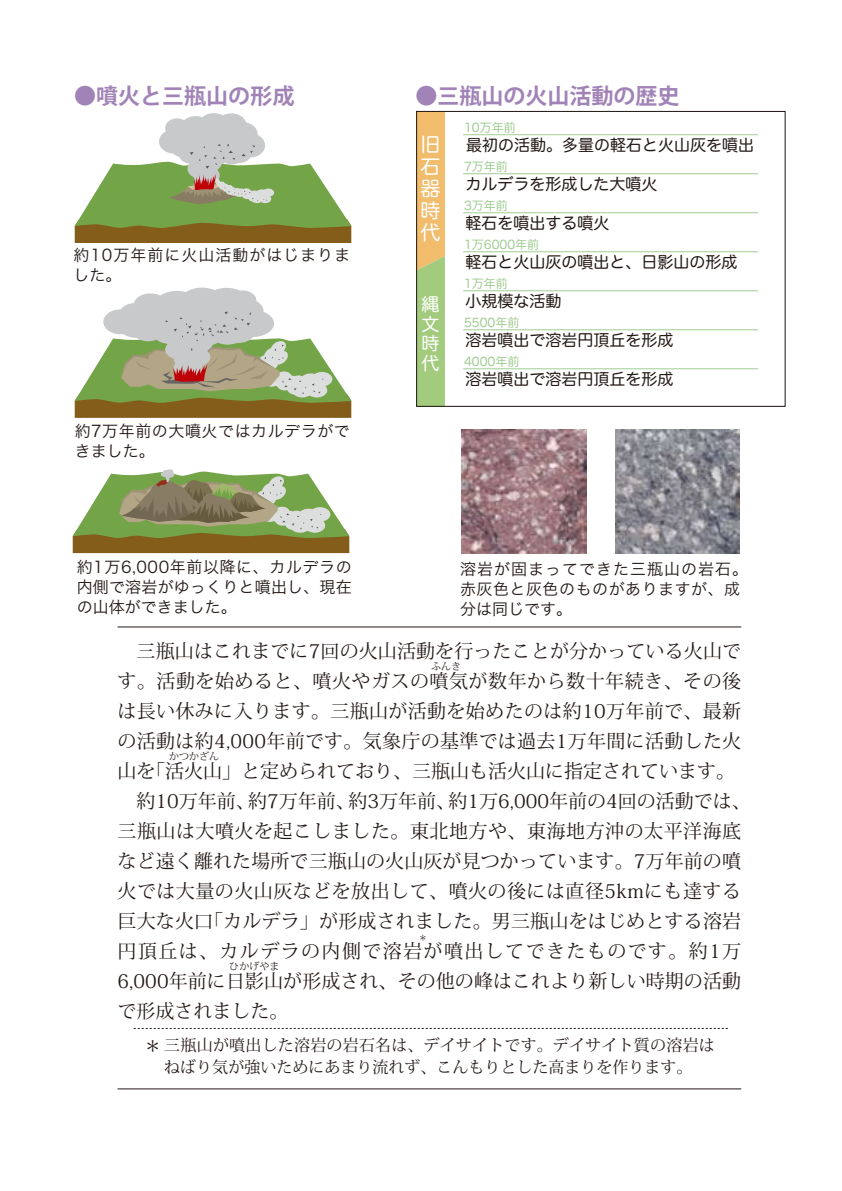
<style>
.page{position:relative;width:842px;height:1191px;background:#fff}
.page>*{position:absolute;margin:0;border:0;box-sizing:border-box;transform-origin:0 0}
.t1{font:700 22px "Koz Go Pro";color:#a183b7}
.t2{font:20px/22px "Hira Maru Pro W4";color:#fff;text-align:justify}
.t3{font:19px/30px "Koz Min Pro";letter-spacing:.01em;color:#221815}
.t4{font:18px/19.8px "Hira Maru Pro W4";color:#fff;text-align:justify}
.t5{font:16px/20px "Hira Kaku Pro W3";letter-spacing:.035em;color:#221815}
.t6{font:16px "Hira Maru Pro W4";color:#221815}
.t7{font:16px/22px "Koz Min Pro";letter-spacing:.005em;color:#221815;text-align:center}
.t8{font:16px/20px "Hira Kaku Pro W3";letter-spacing:.06em;color:#221815}
.t9{font:12px "Hira Maru Pro W4";color:#a1cc93}
.t10{font:10px "Koz Min Pro";color:#221815}
.s1{font-family:"Hira Kaku Pro W3"}
</style>
<div class="page">
<hr style="left:118px;top:626px;width:623px;height:1px;background:#221815">
<hr style="left:118px;top:1088px;width:623px;height:1px;background:#221815">
<svg style="left:75px;top:113px;width:276px;height:130px"></svg>
<svg style="left:73px;top:469px;width:276px;height:84px"></svg>
<svg style="left:418px;top:113px;width:27px;height:292px;background:#cbc375"></svg>
<div style="left:416px;top:111px;width:370px;height:296px;border:1px solid #221815"></div>
<hr style="left:463px;top:134px;width:295px;height:1px;background:#a1cc93">
<hr style="left:463px;top:173px;width:295px;height:1px;background:#a1cc93">
<hr style="left:463px;top:212px;width:295px;height:1px;background:#a1cc93">
<hr style="left:463px;top:251px;width:295px;height:1px;background:#a1cc93">
<hr style="left:463px;top:290px;width:295px;height:1px;background:#a1cc93">
<hr style="left:463px;top:329px;width:295px;height:1px;background:#a1cc93">
<hr style="left:463px;top:368px;width:295px;height:1px;background:#a1cc93">
<img style="left:462px;top:429px;width:124px;height:125px">
<img style="left:615px;top:429px;width:125px;height:125px">
<svg style="left:134px;top:1028px;width:594px;height:1px"></svg>
<svg style="left:420px;top:935px;width:6px;height:5px"></svg>
<svg style="left:75px;top:287px;width:276px;height:131px"></svg>
<p class="t1" style="left:74px;top:82px;width:221px">●噴火と三瓶山の形成</p>
<p class="t1" style="left:415px;top:82px;width:266px">●三瓶山の火山活動の歴史</p>
<p class="t6" style="left:466px;top:131px;width:289px">最初の活動。多量の軽石と火山灰を噴出</p>
<p class="t6" style="left:465px;top:170px;width:193px">カルデラを形成した大噴火</p>
<p class="t6" style="left:465px;top:209px;width:145px">軽石を噴出する噴火</p>
<p class="t6" style="left:465px;top:248px;width:273px">軽石と火山灰の噴出と、日影山の形成</p>
<p class="t6" style="left:465px;top:287px;width:97px">小規模な活動</p>
<p class="t6" style="left:465px;top:326px;width:209px">溶岩噴出で溶岩円頂丘を形成</p>
<p class="t6" style="left:465px;top:365px;width:209px">溶岩噴出で溶岩円頂丘を形成</p>
<p class="t9" style="left:464px;top:117px;width:53px">10万年前</p>
<p class="t9" style="left:464px;top:156px;width:45px">7万年前</p>
<p class="t9" style="left:464px;top:195px;width:45px">3万年前</p>
<p class="t9" style="left:464px;top:234px;width:77px">1万6000年前</p>
<p class="t9" style="left:464px;top:273px;width:45px">1万年前</p>
<p class="t9" style="left:464px;top:312px;width:57px">5500年前</p>
<p class="t9" style="left:464px;top:351px;width:57px">4000年前</p>
<p class="t2" style="left:420px;top:133px;width:21px">旧石器時代</p>
<p class="t8" style="left:73px;top:244px;width:278px">約10万年前に火山活動がはじまりました。</p>
<p class="t4" style="left:421px;top:293px;width:19px">縄文時代</p>
<p class="t5" style="left:75px;top:420px;width:277px">約7万年前の大噴火ではカルデラができました。</p>
<p class="t5" style="left:77px;top:556px;width:277px;text-align:justify">約1万6,000年前以降に、カルデラの内側で溶岩がゆっくりと噴出し、現在の山体ができました。</p>
<p class="t5" style="left:460px;top:558px;width:290px">溶岩が固まってできた三瓶山の岩石。赤灰色と灰色のものがありますが、成分は同じです。</p>
<p class="t3" style="left:118px;top:635px;width:635px">　三瓶山はこれまでに7回の火山活動を行ったことが分かっている火山です。活動を始めると、噴火やガスの噴気が数年から数十年続き、その後は長い休みに入ります。三瓶山が活動を始めたのは約10万年前で、最新の活動は約4,000年前です。気象庁の基準では過去1万年間に活動した火山を「活火山」と定められており、三瓶山も活火山に指定されています。　約10万年前、約7万年前、約3万年前、約1万6,000年前の4回の活動では、三瓶山は大噴火を起こしました。東北地方や、東海地方沖の太平洋海底など遠く離れた場所で三瓶山の火山灰が見つかっています。7万年前の噴火では大量の火山灰などを放出して、噴火の後には直径5kmにも達する巨大な火口「カルデラ」が形成されました。男三瓶山をはじめとする溶岩円頂丘は、カルデラの内側で溶岩が噴出してできたものです。約1万6,000年前に日影山が形成され、その他の峰はこれより新しい時期の活動で形成されました。</p>
<p class="t10" style="left:431px;top:659px;width:31px">ふんき</p>
<p class="t10" style="left:169px;top:749px;width:51px">かつかざん</p>
<p class="t10" style="left:229px;top:959px;width:51px">ひかげやま</p>
<p class="t7" style="left:145px;top:1033px;width:571px"><span class="s1">＊</span>三瓶山が噴出した溶岩の岩石名は、デイサイトです。デイサイト質の溶岩はねばり気が強いためにあまり流れず、こんもりとした高まりを作ります。</p>
</div>
